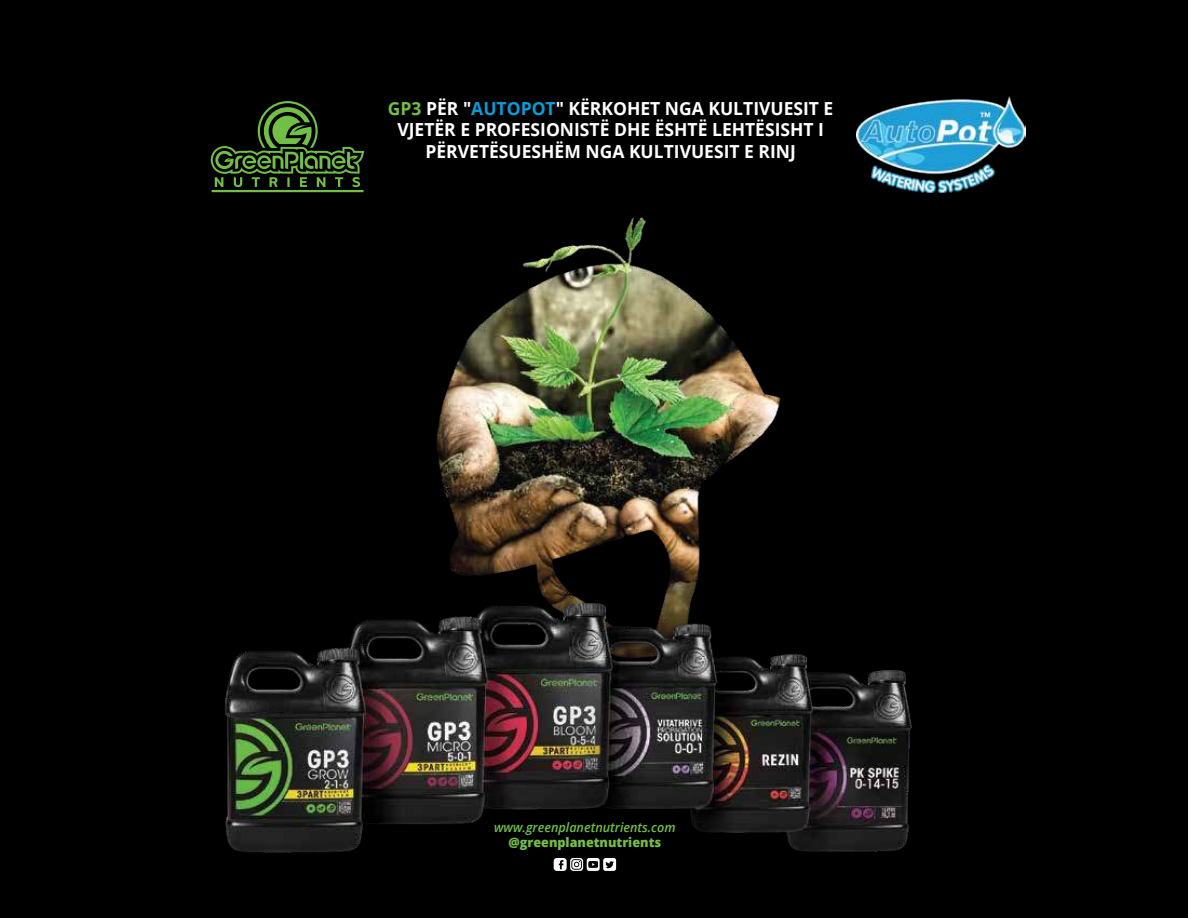
<style>
.page{position:relative;width:1188px;height:918px;background:#000}
.page>*{position:absolute;margin:0;border:0;box-sizing:border-box;transform-origin:0 0}
.t1{font:700 18px/21.6px "Open Sans";color:#fff;text-align:center}
.t2{font:italic 600 13.05px "Open Sans";color:#73c045}
.t3{font:800 13.05px "Open Sans";color:#73c045}
.s1{color:#72bf45}
.s2{color:#089dd9}
</style>
<div class="page">
<img style="left:856px;top:96px;width:169px;height:94px">
<svg style="left:211px;top:101px;width:107px;height:91px"></svg>
<img style="left:244px;top:139px;width:718px;height:356px">
<img style="left:225px;top:495px;width:687px;height:376px">
<p class="t1" style="left:388px;top:99px;width:447px"><span class="s1">GP3</span> PËR "<span class="s2">AUTOPOT</span>" KËRKOHET NGA KULTIVUESIT E<br>VJETËR E PROFESIONISTË DHE ËSHTË LEHTËSISHT I<br>PËRVETËSUESHËM NGA KULTIVUESIT E RINJ</p>
<p class="t2" style="left:494px;top:822px;width:183px">www.greenplanetnutrients.com</p>
<p class="t3" style="left:509px;top:837px;width:154px">@greenplanetnutrients</p>
</div>
